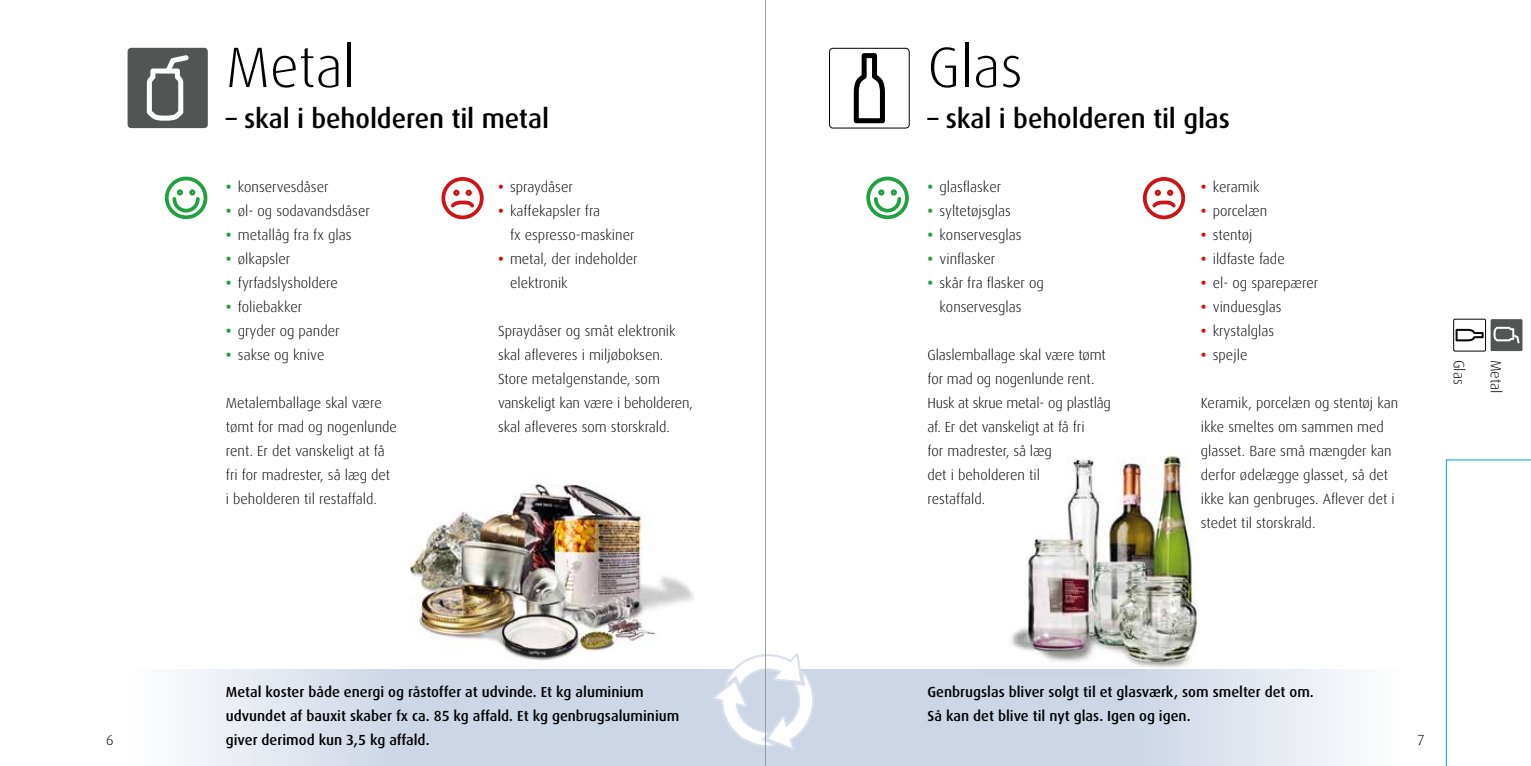
<style>
.page{position:relative;width:1531px;height:766px;background:#fff}
.page>*{position:absolute;margin:0;border:0;box-sizing:border-box;transform-origin:0 0}
.t1{font:300 57px "Dax";color:#000}
.t2{font:500 27px "Dax";letter-spacing:-.005em;color:#000}
.t3{font:300 15px "Dax";color:#000}
.t4{font:300 14.7px/24px "Dax";color:#000}
.t5{font:500 14.7px/24px "Dax";color:#000}
.s1{font-weight:700;color:#1fa23d}
.s2{font-weight:700;color:#cd1316}
</style>
<div class="page">
<svg style="left:182px;top:669px;width:583px;height:96px;background:#d5dce9"></svg>
<svg style="left:766px;top:669px;width:584px;height:96px;background:#d5dce9"></svg>
<svg style="left:866px;top:176px;width:43px;height:44px"></svg>
<svg style="left:164px;top:176px;width:44px;height:44px"></svg>
<svg style="left:441px;top:177px;width:43px;height:43px"></svg>
<svg style="left:711px;top:653px;width:102px;height:109px"></svg>
<svg style="left:1142px;top:177px;width:44px;height:43px"></svg>
<img style="left:981px;top:454px;width:219px;height:219px">
<div style="left:1490px;top:319px;width:32px;height:32px;background:#535555"></div>
<svg style="left:1493px;top:327px;width:26px;height:16px"></svg>
<svg style="left:1455px;top:329px;width:28px;height:12px"></svg>
<div style="left:1453px;top:319px;width:33px;height:32px;border:1px solid #000"></div>
<div style="left:128px;top:48px;width:80px;height:80px;background:#535555;border-radius:4px"></div>
<svg style="left:147px;top:55px;width:42px;height:66px"></svg>
<svg style="left:854px;top:53px;width:31px;height:70px"></svg>
<div style="left:829px;top:48px;width:81px;height:80px;border:1px solid #000;border-radius:3px"></div>
<img style="left:409px;top:483px;width:293px;height:188px">
<hr style="left:765px;top:0;width:1px;height:765px;background:#9c9d9d">
<svg style="left:1446px;top:459px;width:85px;height:306px"></svg>
<h1 class="t1" style="left:226px;top:36px;width:131px">Metal</h1>
<h2 class="t2" style="left:226px;top:103px;width:325px">– skal i beholderen til metal</h2>
<p class="t4" style="left:226px;top:175px;width:104px"><span class="s1">•</span> konservesdåser</p>
<p class="t4" style="left:226px;top:199px;width:146px"><span class="s1">•</span> øl- og sodavandsdåser</p>
<p class="t4" style="left:226px;top:223px;width:127px"><span class="s1">•</span> metallåg fra fx glas</p>
<p class="t4" style="left:226px;top:247px;width:66px"><span class="s1">•</span> ølkapsler</p>
<p class="t4" style="left:226px;top:271px;width:114px"><span class="s1">•</span> fyrfadslysholdere</p>
<p class="t4" style="left:226px;top:295px;width:78px"><span class="s1">•</span> foliebakker</p>
<p class="t4" style="left:226px;top:319px;width:115px"><span class="s1">•</span> gryder og pander</p>
<p class="t4" style="left:226px;top:343px;width:100px"><span class="s1">•</span> sakse og knive</p>
<p class="t4" style="left:226px;top:391px;width:173px">Metalemballage skal være tømt for mad og nogenlunde rent. Er det vanskeligt at få fri for madrester, så læg det i beholderen til restaffald.</p>
<p class="t4" style="left:498px;top:175px;width:76px"><span class="s2">•</span> spraydåser</p>
<p class="t4" style="left:510px;top:199px;width:126px;text-indent:-12px"><span class="s2">•</span> kaffekapsler fra<br>fx espresso-maskiner</p>
<p class="t4" style="left:510px;top:247px;width:129px;text-indent:-12px"><span class="s2">•</span> metal, der indeholder elektronik</p>
<p class="t4" style="left:498px;top:319px;width:197px">Spraydåser og småt elektronik skal afleveres i miljøboksen.<br>Store metalgenstande, som vanskeligt kan være i beholderen, skal afleveres som storskrald.</p>
<h1 class="t1" style="left:927px;top:36px;width:97px">Glas</h1>
<h2 class="t2" style="left:927px;top:103px;width:304px">– skal i beholderen til glas</h2>
<p class="t4" style="left:927px;top:175px;width:75px"><span class="s1">•</span> glasflasker</p>
<p class="t4" style="left:927px;top:199px;width:85px"><span class="s1">•</span> syltetøjsglas</p>
<p class="t4" style="left:927px;top:223px;width:96px"><span class="s1">•</span> konservesglas</p>
<p class="t4" style="left:927px;top:247px;width:69px"><span class="s1">•</span> vinflasker</p>
<p class="t4" style="left:939px;top:271px;width:106px;text-indent:-12px"><span class="s1">•</span> skår fra flasker og konservesglas</p>
<p class="t4" style="left:927px;top:343px;width:185px">Glaslemballage skal være tømt for mad og nogenlunde rent.<br>Husk at skrue metal- og plastlåg af. Er det vanskeligt at få fri<br>for madrester, så læg<br>det i beholderen til<br>restaffald.</p>
<p class="t4" style="left:1201px;top:175px;width:60px"><span class="s2">•</span> keramik</p>
<p class="t4" style="left:1201px;top:199px;width:68px"><span class="s2">•</span> porcelæn</p>
<p class="t4" style="left:1201px;top:223px;width:53px"><span class="s2">•</span> stentøj</p>
<p class="t4" style="left:1201px;top:247px;width:85px"><span class="s2">•</span> ildfaste fade</p>
<p class="t4" style="left:1201px;top:271px;width:119px"><span class="s2">•</span> el- og sparepærer</p>
<p class="t4" style="left:1201px;top:295px;width:82px"><span class="s2">•</span> vinduesglas</p>
<p class="t4" style="left:1201px;top:319px;width:75px"><span class="s2">•</span> krystalglas</p>
<p class="t4" style="left:1201px;top:343px;width:48px"><span class="s2">•</span> spejle</p>
<p class="t4" style="left:1201px;top:391px;width:199px">Keramik, porcelæn og stentøj kan ikke smeltes om sammen med glasset. Bare små mængder kan derfor ødelægge glasset, så det ikke kan genbruges. Aflever det i stedet til storskrald.</p>
<p class="t3" style="left:1467px;top:359px;width:27px;rotate:90deg">Glas</p>
<p class="t3" style="left:1504px;top:359px;width:36px;rotate:90deg">Metal</p>
<p class="t5" style="left:226px;top:679px;width:455px">Metal koster både energi og råstoffer at udvinde. Et kg aluminium udvundet af bauxit skaber fx ca. 85 kg affald. Et kg genbrugsaluminium giver derimod kun 3,5 kg affald.</p>
<p class="t5" style="left:927px;top:679px;width:388px">Genbrugslas bliver solgt til et glasværk, som smelter det om.<br>Så kan det blive til nyt glas. Igen og igen.</p>
<p class="t4" style="left:106px;top:727px;width:9px">6</p>
<p class="t4" style="left:1417px;top:727px;width:9px">7</p>
</div>
